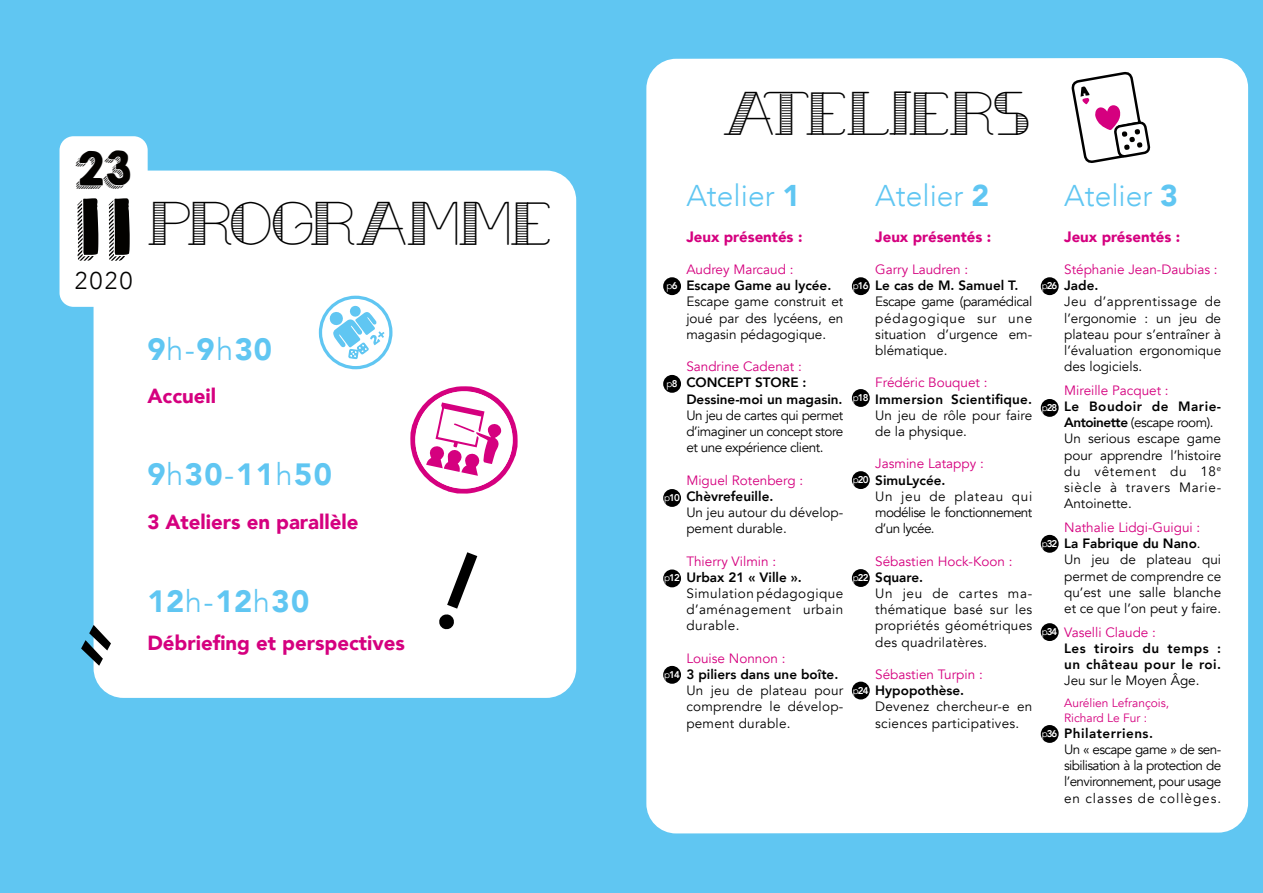
<style>
.page{position:relative;width:1263px;height:893px;background:#60c6f2}
.page>*{position:absolute;margin:0;border:0;box-sizing:border-box;transform-origin:0 0}
.t1{font:69.6px "KGHAPPY";color:#030200}
.t2{font:47.7px "Urbane Cuisine";color:#000}
.t3{font:47.7px "Urbane Cuisine";letter-spacing:-.025em;color:#000}
.t4{font:41.85px "KGHAPPY";color:#030200}
.t5{font:900 30.75px "Avenir";letter-spacing:.05em;color:#60c6f2}
.t6{font:300 30px "Avenir";color:#60c6f2}
.t7{font:300 24.15px "Avenir";color:#030200}
.t8{font:900 20.4px "Avenir";color:#d5007f}
.t9{font:900 15px "Avenir";color:#d5007f}
.t10{font:13.5px/16.2px "Avenir";color:#000;text-align:justify}
.t11{font:13.5px "Avenir";color:#d5007f}
.t12{font:800 13.5px/16.2px "Avenir";color:#000}
.t13{font:800 13.5px/16.2px "Avenir";letter-spacing:.035em;color:#000}
.t14{font:13.5px/16.2px "Avenir";letter-spacing:.02em;color:#000}
.t15{font:800 13.5px "Avenir";letter-spacing:.02em;color:#000}
.t16{font:12px/14.4px "Avenir";color:#d5007f}
.t17{font:800 9.75px "Avenir";letter-spacing:-.1em;color:#fff}
.t18{font:9.75px "Avenir";color:#fff}
.s1{font-weight:300}
.s2{font-weight:900}
.s3{font-weight:800}
.s4{font-weight:400}
.s5{color:#d5007f}
</style>
<div class="page">
<div style="left:94px;top:171px;width:482px;height:527px;background:#fff;border-radius:30px"></div>
<svg style="left:410px;top:386px;width:108px;height:108px"></svg>
<div style="left:318px;top:295px;width:75px;height:75px;border:3px solid #60c6f2;border-radius:50%"></div>
<svg style="left:329px;top:305px;width:55px;height:54px"></svg>
<div style="left:646px;top:58px;width:602px;height:775px;background:#fff"></div>
<svg style="left:1071px;top:72px;width:81px;height:91px;background:#d9ccd4"></svg>
<div style="left:663px;top:277px;width:18px;height:18px;background:#000;border-radius:50%"></div>
<div style="left:663px;top:375px;width:18px;height:18px;background:#000;border-radius:50%"></div>
<div style="left:663px;top:489px;width:18px;height:18px;background:#000;border-radius:50%"></div>
<div style="left:663px;top:569px;width:18px;height:18px;background:#000;border-radius:50%"></div>
<div style="left:852px;top:277px;width:18px;height:18px;background:#000;border-radius:50%"></div>
<div style="left:852px;top:389px;width:18px;height:18px;background:#000;border-radius:50%"></div>
<div style="left:852px;top:471px;width:18px;height:18px;background:#000;border-radius:50%"></div>
<div style="left:852px;top:569px;width:18px;height:18px;background:#000;border-radius:50%"></div>
<div style="left:852px;top:682px;width:18px;height:17px;background:#000;border-radius:50%"></div>
<div style="left:1041px;top:277px;width:18px;height:18px;background:#000;border-radius:50%"></div>
<div style="left:1041px;top:399px;width:18px;height:18px;background:#000;border-radius:50%"></div>
<div style="left:1041px;top:535px;width:18px;height:18px;background:#000;border-radius:50%"></div>
<div style="left:1041px;top:623px;width:18px;height:18px;background:#000;border-radius:50%"></div>
<div style="left:60px;top:136px;width:88px;height:171px;background:#fff;border-radius:14px"></div>
<div style="left:663px;top:666px;width:18px;height:18px;background:#000;border-radius:50%"></div>
<div style="left:1041px;top:725px;width:18px;height:18px;background:#000;border-radius:50%"></div>
<svg style="left:93px;top:625px;width:1px;height:41px"></svg>
<h3 class="t4" style="left:75px;top:136px;width:58px">23</h3>
<h1 class="t1" style="left:75px;top:174px;width:59px">11</h1>
<h3 class="t7" style="left:75px;top:267px;width:59px">2020</h3>
<h2 class="t2" style="left:147px;top:190px;width:405px">PROGRAMME</h2>
<h3 class="t5" style="left:147px;top:323px;width:126px">9<span class="s1">h-</span>9<span class="s1">h</span>30</h3>
<h3 class="t8" style="left:147px;top:378px;width:70px">Accueil</h3>
<h3 class="t5" style="left:147px;top:448px;width:186px">9<span class="s1">h</span>30<span class="s1">-</span>11<span class="s1">h</span>50</h3>
<h3 class="t8" style="left:147px;top:504px;width:213px">3 Ateliers en parallèle</h3>
<h3 class="t5" style="left:147px;top:575px;width:164px">12<span class="s1">h-</span>12<span class="s1">h</span>30</h3>
<h3 class="t8" style="left:147px;top:626px;width:259px">Débriefing et perspectives</h3>
<h2 class="t3" style="left:723px;top:81px;width:308px">ATELIERS</h2>
<h3 class="t6" style="left:686px;top:177px;width:115px">Atelier <span class="s2">1</span></h3>
<p class="t9" style="left:686px;top:223px;width:118px">Jeux présentés :</p>
<p class="t11" style="left:686px;top:261px;width:109px">Audrey Marcaud :</p>
<p class="t12" style="left:686px;top:277px;width:147px">Escape Game au lycée.</p>
<p class="t10" style="left:686px;top:294px;width:158px">Escape game construit et joué par des lycéens, en magasin pédagogique.</p>
<p class="t11" style="left:686px;top:358px;width:117px">Sandrine Cadenat :</p>
<p class="t12" style="left:686px;top:375px;width:158px">CONCEPT STORE :<br>Dessine-moi un magasin.</p>
<p class="t10" style="left:686px;top:407px;width:158px">Un jeu de cartes qui permet d’imaginer un concept store et une expérience client.</p>
<p class="t11" style="left:686px;top:472px;width:118px">Miguel Rotenberg :</p>
<p class="t12" style="left:686px;top:488px;width:89px">Chèvrefeuille.</p>
<p class="t10" style="left:686px;top:504px;width:158px">Un jeu autour du dévelop&shy;pement durable.</p>
<p class="t11" style="left:686px;top:553px;width:91px">Thierry Vilmin :</p>
<p class="t12" style="left:686px;top:569px;width:117px">Urbax 21 « Ville ».</p>
<p class="t10" style="left:686px;top:585px;width:158px">Simulation pédagogique d’aménagement urbain durable.</p>
<p class="t11" style="left:686px;top:650px;width:101px">Louise Nonnon :</p>
<p class="t12" style="left:686px;top:666px;width:154px">3 piliers dans une boîte.</p>
<p class="t10" style="left:686px;top:683px;width:159px">Un jeu de plateau pour comprendre le dévelop&shy;pement durable.</p>
<p class="t18" style="left:666px;top:280px;width:13px">p<span class="s3">6</span></p>
<p class="t18" style="left:666px;top:378px;width:13px">p<span class="s3">8</span></p>
<p class="t17" style="left:664px;top:490px;width:17px"><span class="s4">p</span>10</p>
<p class="t17" style="left:664px;top:570px;width:17px"><span class="s4">p</span>12</p>
<p class="t17" style="left:664px;top:667px;width:17px"><span class="s4">p</span>14</p>
<h3 class="t6" style="left:875px;top:177px;width:115px">Atelier <span class="s2">2</span></h3>
<p class="t9" style="left:875px;top:223px;width:118px">Jeux présentés :</p>
<p class="t11" style="left:875px;top:261px;width:95px">Garry Laudren :</p>
<p class="t12" style="left:875px;top:277px;width:145px">Le cas de M. Samuel T.</p>
<p class="t10" style="left:875px;top:294px;width:158px">Escape game (paramédical pédagogique sur une situation d’urgence em&shy;blématique.</p>
<p class="t11" style="left:875px;top:375px;width:114px">Frédéric Bouquet :</p>
<p class="t15" style="left:875px;top:388px;width:158px">Immersion Scientifique.</p>
<p class="t10" style="left:875px;top:407px;width:159px">Un jeu de rôle pour faire de la physique.</p>
<p class="t11" style="left:875px;top:456px;width:110px">Jasmine Latappy :</p>
<p class="t12" style="left:875px;top:472px;width:72px">SimuLycée.</p>
<p class="t10" style="left:875px;top:488px;width:158px">Un jeu de plateau qui modélise le fonctionnement d’un lycée.</p>
<p class="t11" style="left:875px;top:553px;width:139px">Sébastien Hock-Koon :</p>
<p class="t12" style="left:875px;top:569px;width:50px">Square.</p>
<p class="t10" style="left:875px;top:585px;width:159px">Un jeu de cartes ma&shy;thématique basé sur les propriétés géométriques des quadrilatères.</p>
<p class="t11" style="left:875px;top:666px;width:109px">Sébastien Turpin :</p>
<p class="t12" style="left:875px;top:682px;width:90px">Hypopothèse.</p>
<p class="t14" style="left:875px;top:699px;width:158px">Devenez chercheur-e en sciences participatives.</p>
<p class="t17" style="left:853px;top:278px;width:17px"><span class="s4">p</span>16</p>
<p class="t17" style="left:853px;top:390px;width:17px"><span class="s4">p</span>18</p>
<p class="t17" style="left:853px;top:472px;width:17px"><span class="s4">p</span>20</p>
<p class="t17" style="left:853px;top:570px;width:17px"><span class="s4">p</span>22</p>
<p class="t17" style="left:853px;top:682px;width:17px"><span class="s4">p</span>24</p>
<h3 class="t6" style="left:1064px;top:177px;width:115px">Atelier <span class="s2">3</span></h3>
<p class="t9" style="left:1064px;top:223px;width:118px">Jeux présentés :</p>
<p class="t11" style="left:1064px;top:261px;width:155px">Stéphanie Jean-Daubias :</p>
<p class="t12" style="left:1064px;top:277px;width:36px">Jade.</p>
<p class="t10" style="left:1064px;top:294px;width:158px">Jeu d’apprentissage de l’ergonomie : un jeu de plateau pour s’entraîner à l’évaluation ergonomique des logiciels.</p>
<p class="t11" style="left:1064px;top:382px;width:106px">Mireille Pacquet :</p>
<p class="t10" style="left:1064px;top:399px;width:159px;text-align:left"><span class="s3">Le Boudoir de Marie-<br>Antoinette</span> (escape room).<br>Un serious escape game pour apprendre l’histoire du vêtement du 18<sup>e </sup>siècle à travers Marie-<br>Antoinette.</p>
<p class="t10" style="left:1064px;top:519px;width:159px;text-align:left"><span class="s5">Nathalie Lidgi-Guigui :<br></span><span class="s3">La Fabrique du Nano</span>.<br>Un jeu de plateau qui permet de comprendre ce qu’est une salle blanche et ce que l’on peut y faire.</p>
<p class="t11" style="left:1064px;top:624px;width:93px">Vaselli Claude :</p>
<p class="t13" style="left:1064px;top:640px;width:158px">Les tiroirs du temps : un château pour le roi.</p>
<p class="t10" style="left:1064px;top:673px;width:137px">Jeu sur le Moyen Âge.</p>
<p class="t16" style="left:1064px;top:696px;width:107px">Aurélien Lefrançois,<br>Richard Le Fur :</p>
<p class="t13" style="left:1064px;top:725px;width:90px">Philaterriens.</p>
<p class="t10" style="left:1064px;top:741px;width:159px">Un « escape game » de sen&shy;sibilisation à la protection de l’environnement, pour usage en classes de collèges.</p>
<p class="t17" style="left:1042px;top:278px;width:17px"><span class="s4">p</span>26</p>
<p class="t17" style="left:1042px;top:400px;width:17px"><span class="s4">p</span>28</p>
<p class="t17" style="left:1042px;top:536px;width:17px"><span class="s4">p</span>32</p>
<p class="t17" style="left:1042px;top:624px;width:17px"><span class="s4">p</span>34</p>
<p class="t17" style="left:1042px;top:726px;width:17px"><span class="s4">p</span>36</p>
</div>
